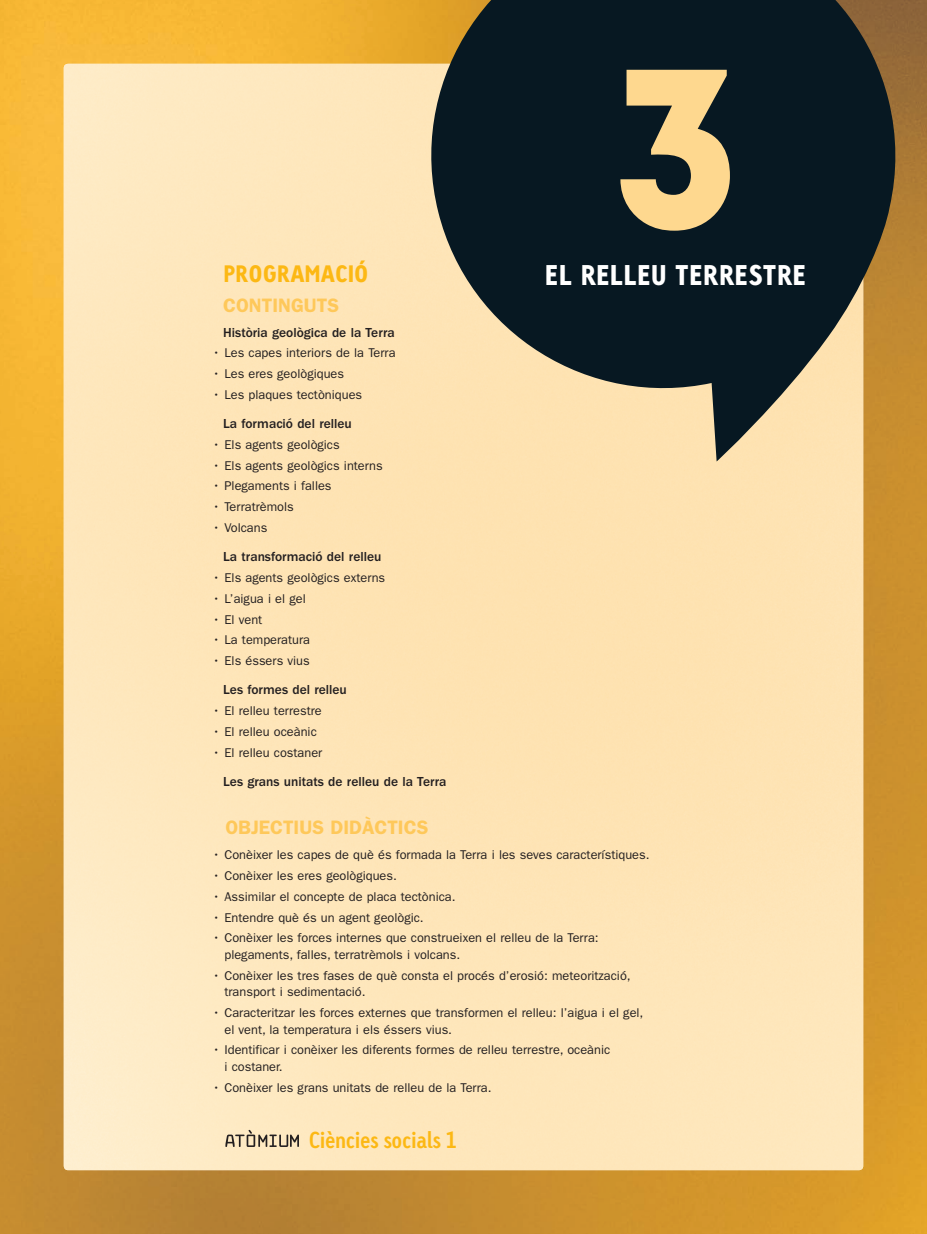
<style>
.page{position:relative;width:927px;height:1234px;background:#fff}
.page>*{position:absolute;margin:0;border:0;box-sizing:border-box;transform-origin:0 0}
.t1{font:225.3px "Intro";color:#fed88f}
.Títol_1{font:27px "Linotype Tetria Black Tab";letter-spacing:.015em;color:#fff}
.t2{font:900 22.5px "Linotype Tetria";color:#fcb814}
.t3{font:21.9px "Linotype Tetria Bold Tab";letter-spacing:-.02em;color:#fcb814;scale:.95 1}
.t4{font:600 19.5px "Franklin Gothic LT";color:#fec85a}
.Psubtitol_programaci{font:500 13.5px "Franklin Gothic LT";color:#231f20}
.Pprogramacio{font:12.75px/16.5px "Franklin Gothic LT";color:#231f20}
</style>
<div class="page">
<img style="left:0;top:0;width:927px;height:1233px">
<img style="left:64px;top:64px;width:799px;height:1105px">
<svg style="left:407px;top:0;width:490px;height:461px;fill:#071822"></svg>
<svg style="left:225px;top:1129px;width:74px;height:17px"></svg>
<p class="t1" style="left:611px;top:14px;width:130px">3</p>
<p class="t2" style="left:223px;top:258px;width:146px">PROGRAMACIÓ</p>
<p class="t4" style="left:223px;top:293px;width:117px">CONTINGUTS</p>
<p class="Psubtitol_programaci" style="left:223px;top:324px;width:173px">Història geològica de la Terra</p>
<p class="Pprogramacio" style="left:213px;top:345px;width:184px">• Les capes interiors de la Terra</p>
<p class="Pprogramacio" style="left:213px;top:365px;width:133px">• Les eres geològiques</p>
<p class="Pprogramacio" style="left:213px;top:386px;width:151px">• Les plaques tectòniques</p>
<p class="Psubtitol_programaci" style="left:223px;top:416px;width:130px">La formació del relleu</p>
<p class="Pprogramacio" style="left:213px;top:436px;width:129px">• Els agents geològics</p>
<p class="Pprogramacio" style="left:213px;top:457px;width:172px">• Els agents geològics interns</p>
<p class="Pprogramacio" style="left:213px;top:478px;width:120px">• Plegaments i falles</p>
<p class="Pprogramacio" style="left:213px;top:498px;width:83px">• Terratrèmols</p>
<p class="Pprogramacio" style="left:213px;top:519px;width:56px">• Volcans</p>
<p class="Psubtitol_programaci" style="left:223px;top:549px;width:160px">La transformació del relleu</p>
<p class="Pprogramacio" style="left:213px;top:569px;width:174px">• Els agents geològics externs</p>
<p class="Pprogramacio" style="left:213px;top:590px;width:95px">• L’aigua i el gel</p>
<p class="Pprogramacio" style="left:213px;top:611px;width:51px">• El vent</p>
<p class="Pprogramacio" style="left:213px;top:631px;width:99px">• La temperatura</p>
<p class="Pprogramacio" style="left:213px;top:652px;width:99px">• Els éssers vius</p>
<p class="Psubtitol_programaci" style="left:223px;top:682px;width:125px">Les formes del relleu</p>
<p class="Pprogramacio" style="left:213px;top:702px;width:111px">• El relleu terrestre</p>
<p class="Pprogramacio" style="left:213px;top:723px;width:106px">• El relleu oceànic</p>
<p class="Pprogramacio" style="left:213px;top:744px;width:111px">• El relleu costaner</p>
<p class="Psubtitol_programaci" style="left:223px;top:773px;width:225px">Les grans unitats de relleu de la Terra</p>
<p class="t4" style="left:225px;top:816px;width:204px">OBJECTIUS DIDÀCTICS</p>
<p class="Pprogramacio" style="left:213px;top:846px;width:438px">• Conèixer les capes de què és formada la Terra i les seves característiques.</p>
<p class="Pprogramacio" style="left:213px;top:867px;width:186px">• Conèixer les eres geològiques.</p>
<p class="Pprogramacio" style="left:213px;top:888px;width:245px">• Assimilar el concepte de placa tectònica.</p>
<p class="Pprogramacio" style="left:213px;top:909px;width:213px">• Entendre què és un agent geològic.</p>
<p class="Pprogramacio" style="left:224px;top:929px;width:376px;text-indent:-12px">• Conèixer les forces internes que construeixen el relleu de la Terra: plegaments, falles, terratrèmols i volcans.</p>
<p class="Pprogramacio" style="left:224px;top:967px;width:408px;text-indent:-12px">• Conèixer les tres fases de què consta el procés d’erosió: meteorització, transport i sedimentació.</p>
<p class="Pprogramacio" style="left:224px;top:1004px;width:420px;text-indent:-12px">• Caracteritzar les forces externes que transformen el relleu: l’aigua i el gel, el vent, la temperatura i els éssers vius.</p>
<p class="Pprogramacio" style="left:224px;top:1041px;width:387px;text-indent:-12px">• Identificar i conèixer les diferents formes de relleu terrestre, oceànic i costaner.</p>
<p class="Pprogramacio" style="left:213px;top:1078px;width:281px">• Conèixer les grans unitats de relleu de la Terra.</p>
<p class="Títol_1" style="left:545px;top:257px;width:262px">EL RELLEU TERRESTRE</p>
<p class="t3" style="left:309px;top:1125px;width:157px">Ciències socials 1</p>
</div>
